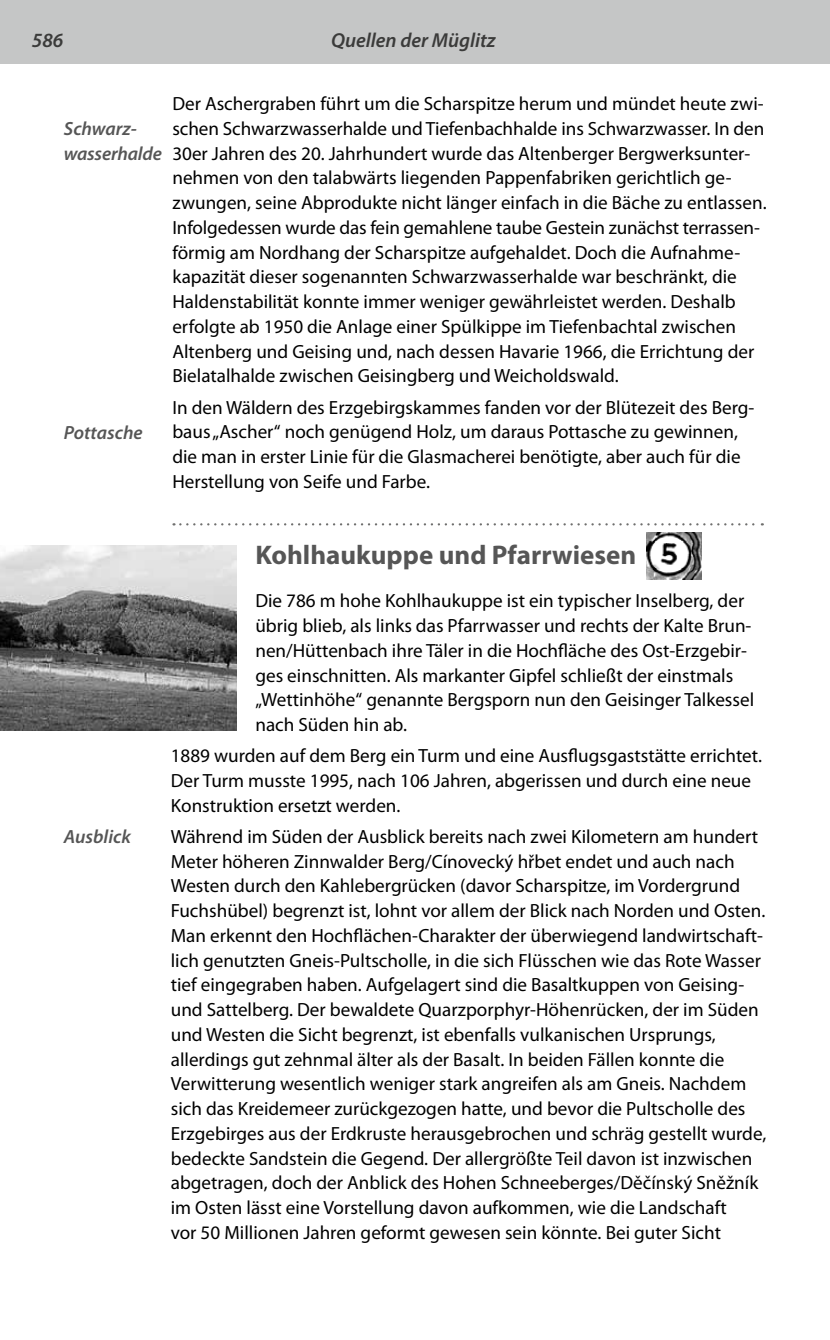
<style>
.page{position:relative;width:830px;height:1340px;background:#fff}
.page>*{position:absolute;margin:0;border:0;box-sizing:border-box;transform-origin:0 0}
.t1{font:700 27px "Myriad Pro";color:#565656}
.t2{font:italic 600 20.25px "Myriad Pro";color:#3b3b3a}
.t3{font:19.12px/24.8px "Myriad Pro";color:#000}
.t4{font:italic 600 19.12px/24.8px "Myriad Pro";color:#565656}
</style>
<div class="page">
<div style="left:0;top:0;width:829px;height:64px;background:#c5c6c6"></div>
<img style="left:0;top:545px;width:236px;height:185px">
<svg style="left:180px;top:523px;width:582px;height:2px"></svg>
<img style="left:646px;top:532px;width:55px;height:47px">
<p class="t2" style="left:32px;top:27px;width:33px">586</p>
<p class="t2" style="left:331px;top:27px;width:166px">Quellen der Müglitz</p>
<p class="t4" style="left:64px;top:115px;width:99px">Schwarz&shy;wasserhalde</p>
<p class="t4" style="left:64px;top:419px;width:80px">Pottasche</p>
<p class="t3" style="left:172px;top:91px;width:595px">Der Aschergraben führt um die Scharspitze herum und mündet heute zwi&shy;schen Schwarzwasserhalde und Tiefenbachhalde ins Schwarzwasser. In den 30er Jahren des 20. Jahrhundert wurde das Altenberger Bergwerksunter&shy;nehmen von den talabwärts liegenden Pappenfabriken gerichtlich ge&shy;zwungen, seine Abprodukte nicht länger einfach in die Bäche zu entlassen.<br>Infolgedessen wurde das fein gemahlene taube Gestein zunächst terrassen&shy;förmig am Nordhang der Scharspitze aufgehaldet. Doch die Aufnahme&shy;kapazität dieser sogenannten Schwarzwasserhalde war beschränkt, die Haldenstabilität konnte immer weniger gewährleistet werden. Deshalb erfolgte ab 1950 die Anlage einer Spülkippe im Tiefenbachtal zwischen Altenberg und Geising und, nach dessen Havarie 1966, die Errichtung der Bielatalhalde zwischen Geisingberg und Weicholdswald.</p>
<p class="t3" style="left:172px;top:394px;width:583px">In den Wäldern des Erzgebirgskammes fanden vor der Blütezeit des Berg&shy;baus „Ascher“ noch genügend Holz, um daraus Pottasche zu gewinnen, die man in erster Linie für die Glasmacherei benötigte, aber auch für die Herstellung von Seife und Farbe.</p>
<p class="t4" style="left:64px;top:824px;width:68px">Ausblick</p>
<h1 class="t1" style="left:255px;top:537px;width:382px">Kohlhaukuppe und Pfarrwiesen</h1>
<p class="t3" style="left:255px;top:588px;width:500px">Die 786 m hohe Kohlhaukuppe ist ein typischer Inselberg, der übrig blieb, als links das Pfarrwasser und rechts der Kalte Brun&shy;nen/Hüttenbach ihre Täler in die Hochfläche des Ost-Erzgebir&shy;ges einschnitten. Als markanter Gipfel schließt der einstmals „Wettinhöhe“ genannte Bergsporn nun den Geisinger Talkessel nach Süden hin ab.</p>
<p class="t3" style="left:171px;top:743px;width:592px">1889 wurden auf dem Berg ein Turm und eine Ausflugsgaststätte errichtet.<br>Der Turm musste 1995, nach 106 Jahren, abgerissen und durch eine neue<br>Konstruktion ersetzt werden.</p>
<p class="t3" style="left:171px;top:823px;width:597px">Während im Süden der Ausblick bereits nach zwei Kilometern am hundert Meter höheren Zinnwalder Berg/Cínovecký hřbet endet und auch nach Westen durch den Kahlebergrücken (davor Scharspitze, im Vordergrund Fuchshübel) begrenzt ist, lohnt vor allem der Blick nach Norden und Osten.<br>Man erkennt den Hochflächen-Charakter der überwiegend landwirtschaft&shy;lich genutzten Gneis-Pultscholle, in die sich Flüsschen wie das Rote Wasser tief eingegraben haben. Aufgelagert sind die Basaltkuppen von Geising&shy;und Sattelberg. Der bewaldete Quarzporphyr-Höhenrücken, der im Süden und Westen die Sicht begrenzt, ist ebenfalls vulkanischen Ursprungs, allerdings gut zehnmal älter als der Basalt. In beiden Fällen konnte die Verwitterung wesentlich weniger stark angreifen als am Gneis. Nachdem sich das Kreidemeer zurückgezogen hatte, und bevor die Pultscholle des Erzgebirges aus der Erdkruste herausgebrochen und schräg gestellt wurde, bedeckte Sandstein die Gegend. Der allergrößte Teil davon ist inzwischen abgetragen, doch der Anblick des Hohen Schneeberges/Děčínský Sněžník im Osten lässt eine Vorstellung davon aufkommen, wie die Landschaft<br>vor 50 Millionen Jahren geformt gewesen sein könnte. Bei guter Sicht</p>
</div>
